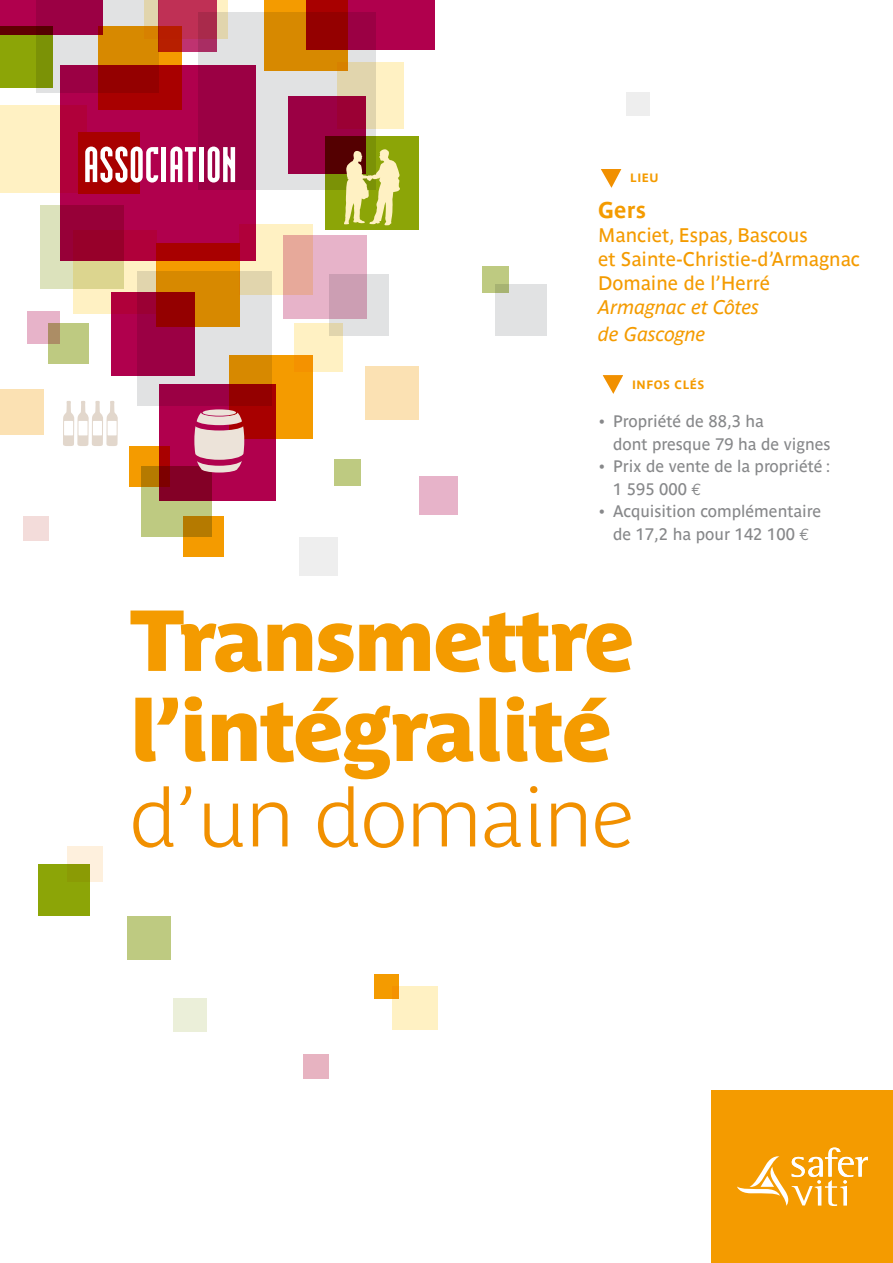
<style>
.page{position:relative;width:893px;height:1263px;background:#fff}
.page>*{position:absolute;margin:0;border:0;box-sizing:border-box;transform-origin:0 0}
.t1{font:85.5px/90px "Parisine Plus Sombre";color:#f49b00}
.t2{font:700 81.3px "Parisine Plus Clair";letter-spacing:-.02em;color:#f19000;scale:1.05 1}
.t3{font:900 60px "Modula";color:#fff}
.t4{font:700 22.5px "Parisine";color:#f49b00}
.t5{font:19.5px/24px "Parisine";color:#f49b00}
.t6{font:italic 19.5px/27px "Parisine";color:#f49b00}
.t7{font:16.5px/22.5px "Parisine";color:#87888a}
.t8{font:700 12px "Parisine";letter-spacing:.05em;color:#f49b00}
.s1{font-family:"Euro Mono"}
</style>
<div class="page">
<div style="left:712px;top:1090px;width:181px;height:173px;background:#f49b00"></div>
<svg style="left:737px;top:1147px;width:131px;height:59px"></svg>
<svg style="left:601px;top:169px;width:21px;height:19px"></svg>
<svg style="left:602px;top:375px;width:21px;height:19px"></svg>
<div style="left:304px;top:1055px;width:25px;height:24px;background:#e7b3c1"></div>
<div style="left:626px;top:93px;width:24px;height:23px;background:#eee"></div>
<div style="left:173px;top:999px;width:33px;height:33px;background:#ebefd9"></div>
<div style="left:374px;top:974px;width:25px;height:25px;background:#f49b00"></div>
<div style="left:128px;top:916px;width:43px;height:43px;background:#beca81"></div>
<div style="left:38px;top:864px;width:52px;height:52px;background:#8ca507"></div>
<div style="left:393px;top:986px;width:45px;height:44px;background:#fff1c3"></div>
<svg style="left:67px;top:846px;width:36px;height:36px"></svg>
<div style="left:23px;top:516px;width:26px;height:25px;background:#f3dcda"></div>
<div style="left:495px;top:284px;width:52px;height:52px;background:#e1e2e3"></div>
<div style="left:335px;top:459px;width:26px;height:27px;background:#beca81"></div>
<svg style="left:482px;top:266px;width:27px;height:27px"></svg>
<div style="left:419px;top:476px;width:38px;height:39px;background:#e7b3c9"></div>
<div style="left:28px;top:311px;width:32px;height:32px;background:#e7b3c9"></div>
<div style="left:299px;top:537px;width:39px;height:39px;background:#eee"></div>
<div style="left:365px;top:367px;width:54px;height:53px;background:#fbe1b3"></div>
<div style="left:156px;top:243px;width:83px;height:84px;background:#f49b00"></div>
<div style="left:229px;top:355px;width:84px;height:84px;background:#f49b00"></div>
<div style="left:98px;top:26px;width:84px;height:84px;background:#f49b00"></div>
<div style="left:264px;top:0;width:83px;height:71px;background:#f49b00"></div>
<div style="left:184px;top:516px;width:40px;height:40px;background:#f49b00"></div>
<div style="left:325px;top:136px;width:94px;height:94px;background:#8ca507"></div>
<svg style="left:36px;top:0;width:122px;height:93px;background:#dab47c"></svg>
<svg style="left:137px;top:272px;width:134px;height:134px;background:#dbb678"></svg>
<div style="left:40px;top:205px;width:84px;height:83px;background:#dce2bc"></div>
<svg style="left:141px;top:486px;width:70px;height:50px;background:#bcb965"></svg>
<svg style="left:199px;top:12px;width:177px;height:177px;background:#dac69d"></svg>
<div style="left:329px;top:274px;width:59px;height:62px;background:#e1e2e3"></div>
<div style="left:0;top:0;width:102px;height:35px;background:linear-gradient(to right,#b1004f,#94003f)"></div>
<svg style="left:61px;top:66px;width:195px;height:195px;background:#a60035"></svg>
<svg style="left:0;top:26px;width:53px;height:62px;background:#808705"></svg>
<svg style="left:306px;top:0;width:128px;height:50px;background:#a40032"></svg>
<div style="left:49px;top:323px;width:40px;height:40px;background:#beca81"></div>
<svg style="left:158px;top:39px;width:59px;height:13px"></svg>
<svg style="left:288px;top:96px;width:78px;height:78px;background:#8b0035"></svg>
<svg style="left:283px;top:235px;width:84px;height:84px;background:#deacc1"></svg>
<svg style="left:159px;top:384px;width:117px;height:117px;background:#a20035"></svg>
<svg style="left:111px;top:292px;width:83px;height:84px;background:#9f0037"></svg>
<svg style="left:239px;top:224px;width:74px;height:70px;background:#e8b69f"></svg>
<svg style="left:144px;top:0;width:84px;height:39px;background:#c55a5c"></svg>
<svg style="left:294px;top:323px;width:49px;height:49px;background:#fbe2a7"></svg>
<svg style="left:337px;top:63px;width:66px;height:66px;background:#ddaf97"></svg>
<svg style="left:0;top:106px;width:86px;height:87px;background:#e6a895"></svg>
<svg style="left:73px;top:230px;width:84px;height:84px;background:#c66d6b"></svg>
<div style="left:0;top:390px;width:44px;height:45px;background:#fbe1b3"></div>
<svg style="left:63px;top:401px;width:55px;height:45px"></svg>
<svg style="left:130px;top:446px;width:40px;height:40px;background:#cb6800"></svg>
<svg style="left:344px;top:149px;width:56px;height:76px"></svg>
<div style="left:203px;top:409px;width:33px;height:7px;background:#ece3d9;border-radius:50%"></div>
<svg style="left:194px;top:413px;width:50px;height:59px;background:#daa4ae"></svg>
<h3 class="t3" style="left:83px;top:137px;width:155px">ASSOCIATION</h3>
<p class="t8" style="left:630px;top:171px;width:30px">LIEU</p>
<h3 class="t4" style="left:598px;top:197px;width:49px">GERS</h3>
<p class="t5" style="left:598px;top:223px;width:263px">Manciet, Espas, Bascous<br>et Sainte-Christie-d’Armagnac<br>Domaine de l’Herré</p>
<p class="t6" style="left:598px;top:294px;width:162px">Armagnac et Côtes de Gascogne</p>
<p class="t8" style="left:632px;top:377px;width:74px">I NFOS CLÉS</p>
<p class="t7" style="left:613px;top:410px;width:219px;text-indent:-13px">• Propriété de 88,3 ha<br>dont presque 79 ha de vignes</p>
<p class="t7" style="left:613px;top:455px;width:219px;text-indent:-13px">• Prix de vente de la propriété :<br>1 595 000 <span class="s1">€</span></p>
<p class="t7" style="left:599px;top:500px;width:223px;text-align:center">• Acquisition complémentaire de 17,2 ha pour 142 100 <span class="s1">€</span></p>
<h1 class="t1" style="left:130px;top:595px;width:506px">Transmettre l’intégralité</h1>
<h2 class="t2" style="left:130px;top:771px;width:482px">d’un domaine</h2>
</div>
